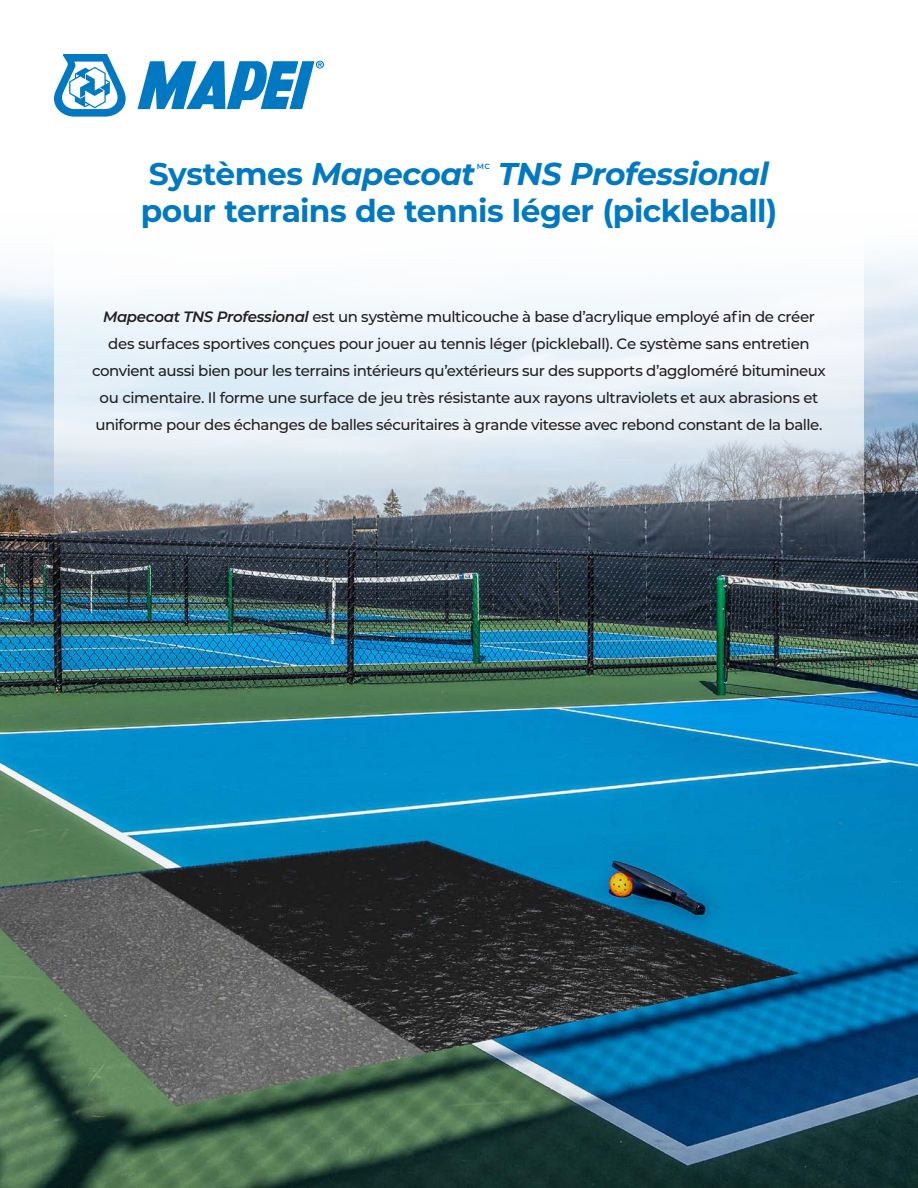
<style>
.page{position:relative;width:918px;height:1188px;background:#fff}
.page>*{position:absolute;margin:0;border:0;box-sizing:border-box;transform-origin:0 0}
.t1{font:700 31.35px "Montserrat";letter-spacing:-.02em;color:#0079c2}
.t2{font:italic 700 31.35px "Montserrat";letter-spacing:-.015em;color:#0079c2}
.t3{font:500 15px/27px "Montserrat";letter-spacing:-.025em;color:#231f20;text-align:center}
.t4{font:600 7.65px "Montserrat";color:#0079c2}
.s1{font-style:italic}
.s2{font-weight:600;font-style:italic}
</style>
<div class="page">
<img style="left:0;top:258px;width:918px;height:930px">
<svg style="left:54px;top:54px;width:72px;height:63px"></svg>
<svg style="left:138px;top:61px;width:186px;height:48px"></svg>
<svg style="left:54px;top:258px;width:810px;height:336px"></svg>
<h1 class="t1" style="left:149px;top:151px;width:328px">Systèmes <span class="s1">Mapecoat</span></h1>
<p class="t4" style="left:477px;top:161px;width:14px">MC</p>
<h1 class="t2" style="left:498px;top:151px;width:272px">TNS Professional</h1>
<h1 class="t1" style="left:141px;top:189px;width:638px">pour terrains de tennis léger (pickleball)</h1>
<p class="t3" style="left:92px;top:303px;width:735px"><span class="s2">Mapecoat TNS Professional</span> est un système multicouche à base d’acrylique employé afin de créer des surfaces sportives conçues pour jouer au tennis léger (pickleball). Ce système sans entretien convient aussi bien pour les terrains intérieurs qu’extérieurs sur des supports d’aggloméré bitumineux ou cimentaire. Il forme une surface de jeu très résistante aux rayons ultraviolets et aux abrasions et uniforme pour des échanges de balles sécuritaires à grande vitesse avec rebond constant de la balle.</p>
</div>
